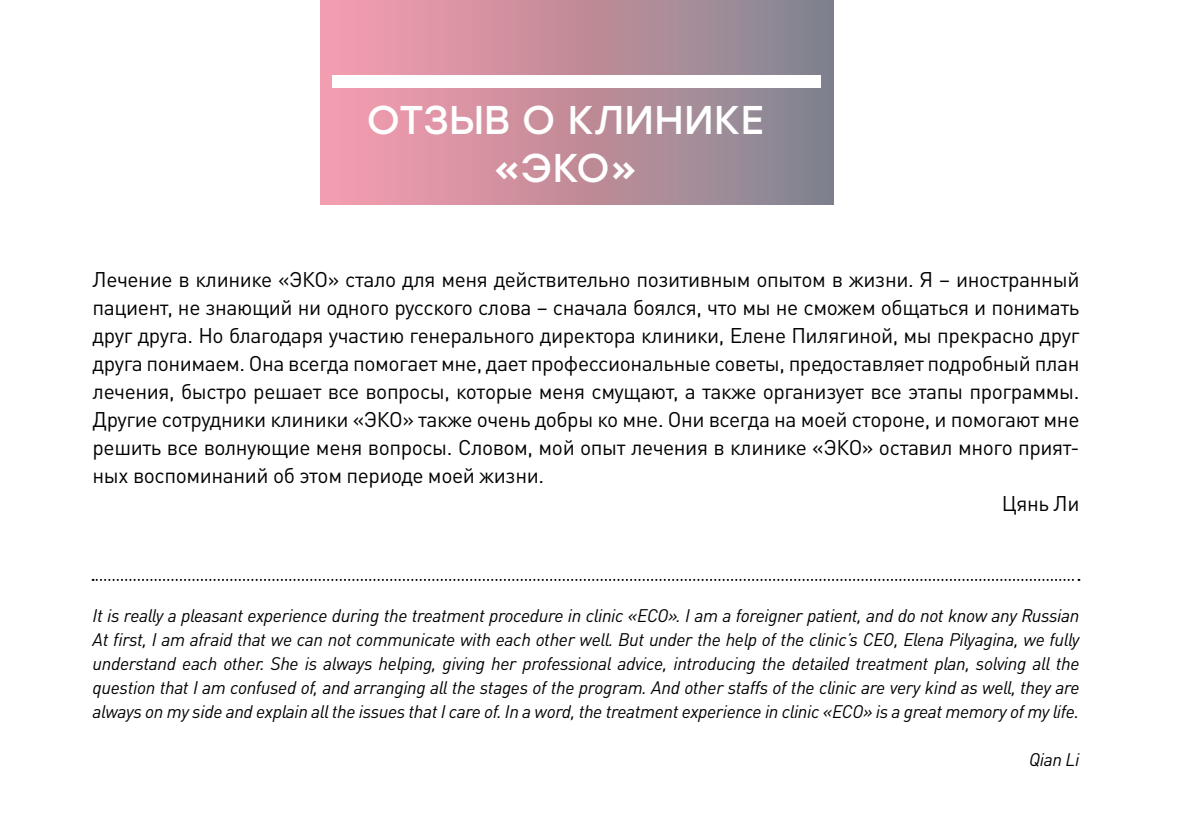
<style>
.page{position:relative;width:1191px;height:840px;background:#fff}
.page>*{position:absolute;margin:0;border:0;box-sizing:border-box;transform-origin:0 0}
.t1{font:40px/48px "Stolzl";color:#fff;text-align:center}
.t2{font:21px "DIN Pro";letter-spacing:-.02em;color:#000}
.t3{font:italic 18px/24px "DIN Pro";letter-spacing:-.02em;color:#000;text-align:justify}
</style>
<div class="page">
<div style="left:320px;top:0;width:513px;height:204px;background:linear-gradient(to right,#fa9bad,#83848e)"></div>
<div style="left:333px;top:75px;width:487px;height:13px;background:#fff"></div>
<svg style="left:93px;top:578px;width:986px;height:2px"></svg>
<h1 class="t1" style="left:367px;top:94px;width:398px">ОТЗЫВ О КЛИНИКЕ «ЭКО»</h1>
<p class="t2" style="left:93px;top:263px;width:988px">Лечение в клинике «ЭКО» стало для меня действительно позитивным опытом в жизни. Я – иностранный</p>
<p class="t2" style="left:93px;top:291px;width:988px">пациент, не знающий ни одного русского слова – сначала боялся, что мы не сможем общаться и понимать</p>
<p class="t2" style="left:93px;top:319px;width:988px">друг друга. Но благодаря участию генерального директора клиники, Елене Пилягиной, мы прекрасно друг</p>
<p class="t2" style="left:93px;top:347px;width:988px">друга понимаем. Она всегда помогает мне, дает профессиональные советы, предоставляет подробный план</p>
<p class="t2" style="left:93px;top:375px;width:988px">лечения, быстро решает все вопросы, которые меня смущают, а также организует все этапы программы.</p>
<p class="t2" style="left:93px;top:403px;width:988px">Другие сотрудники клиники «ЭКО» также очень добры ко мне. Они всегда на моей стороне, и помогают мне</p>
<p class="t2" style="left:93px;top:431px;width:988px">решить все волнующие меня вопросы. Словом, мой опыт лечения в клинике «ЭКО» оставил много прият-</p>
<p class="t2" style="left:93px;top:459px;width:453px">ных воспоминаний об этом периоде моей жизни.</p>
<p class="t2" style="left:1001px;top:486px;width:79px">Цянь Ли</p>
<p class="t3" style="left:93px;top:601px;width:988px">It is really a pleasant experience during the treatment procedure in clinic «ECO». I am a foreigner patient, and do not know any Russian At first, I am afraid that we can not communicate with each other well. But under the help of the clinic’s CEO, Elena Pilyagina, we fully understand each other. She is always helping, giving her professional advice, introducing the detailed treatment plan, solving all the question that I am confused of, and arranging all the stages of the program. And other staffs of the clinic are very kind as well, they are always on my side and explain all the issues that I care of. In a word, the treatment experience in clinic «ECO» is a great memory of my life.</p>
<p class="t3" style="left:1029px;top:745px;width:52px">Qian Li</p>
</div>
